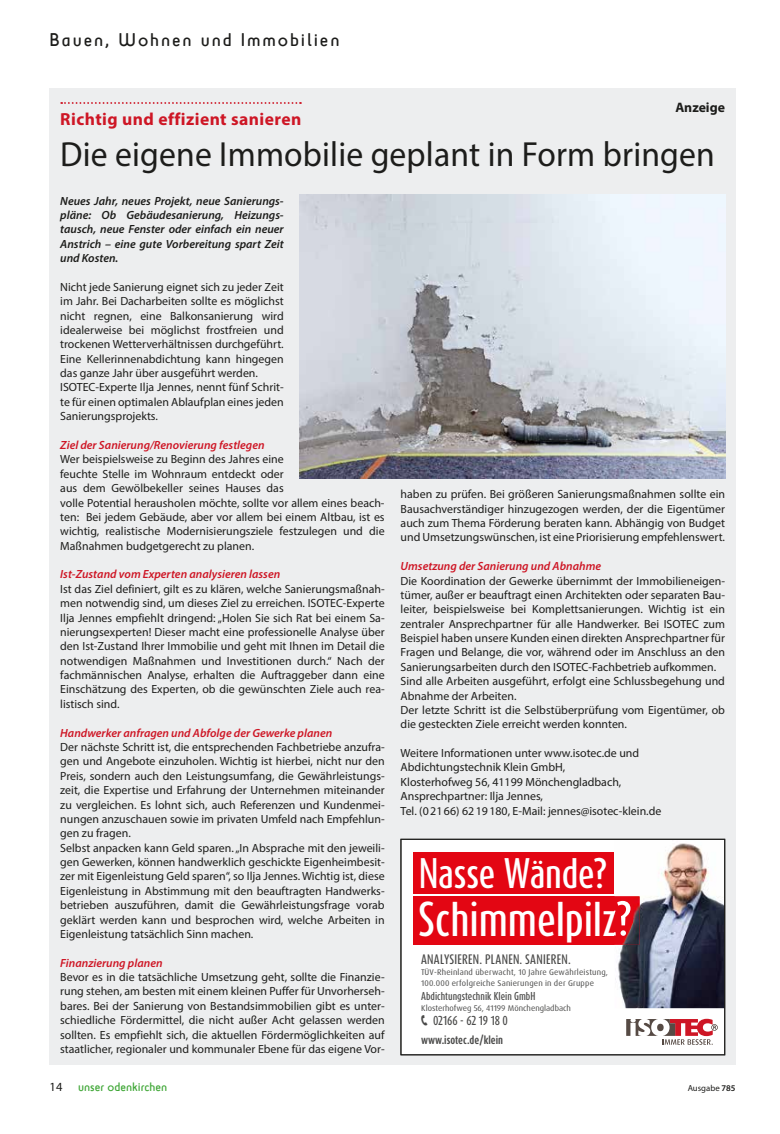
<style>
.page{position:relative;width:780px;height:1134px;background:#fff}
.page>*{position:absolute;margin:0;border:0;box-sizing:border-box;transform-origin:0 0}
.t1{font:500 40.62px "Dax Compact OT";letter-spacing:-.005em;color:#fff}
.t2{font:500 35.62px "Dax Compact OT";letter-spacing:-.005em;color:#fff}
.t3{font:35px "Myriad Pro";letter-spacing:.005em;color:#1d1d1b;scale:.96 1}
.t4{font:18.75px "Sci Fly Sans";letter-spacing:.1em;color:#1d1d1b}
.t5{font:700 17.5px "Myriad Pro";letter-spacing:.025em;color:#ce1625}
.t6{font:700 13.75px "Myriad Pro";color:#1d1d1b}
.t7{font:12.5px "Sci Fly Sans";color:#3ea635}
.t8{font:11.88px/14.4px "Myriad Pro";color:#1d1d1b}
.t9{font:italic 600 11.88px "Myriad Pro";color:#ce1625}
.t10{font:italic 600 11.88px/14.4px "Myriad Pro";color:#1d1d1b;text-align:justify}
.t11{font:500 11.38px "Dax Compact OT";letter-spacing:.02em;color:#4a4a49}
.t12{font:500 10.75px "Dax Compact OT";color:#4a4a49}
.t13{font:700 10.12px "Dax Compact OT";color:#4a4a49}
.t14{font:500 9.5px "Dax Compact OT";color:#4a4a49}
.t15{font:8.75px "Myriad Pro";color:#1d1d1b}
.t16{font:8.25px/10.8px "Dax OT";letter-spacing:.02em;color:#4a4a49}
.t17{font:8.25px "Dax OT";color:#4a4a49}
.s1{font-family:"Myriad Pro";color:#1d1d1b}
.s2{font-weight:600}
</style>
<div class="page">
<div style="left:50px;top:89px;width:685px;height:976px;background:#edeeef"></div>
<svg style="left:61px;top:102px;width:240px;height:2px"></svg>
<svg style="left:402px;top:841px;width:321px;height:212px;background:#f49ea3"></svg>
<img style="left:614px;top:841px;width:109px;height:167px">
<img style="left:614px;top:896px;width:25px;height:49px">
<img style="left:614px;top:901px;width:18px;height:41px">
<svg style="left:626px;top:1019px;width:91px;height:26px;background:#d1a9ab"></svg>
<div style="left:400px;top:839px;width:325px;height:216px;border:1px solid #1d1d1b"></div>
<img style="left:300px;top:195px;width:425px;height:283px">
<h3 class="t4" style="left:50px;top:29px;width:291px">Bauen, Wohnen und Immobilien</h3>
<p class="t6" style="left:675px;top:99px;width:51px">Anzeige</p>
<h3 class="t5" style="left:60px;top:108px;width:242px">Richtig und effizient sanieren</h3>
<h3 class="t3" style="left:60px;top:133px;width:683px">Die eigene Immobilie geplant in Form bringen</h3>
<p class="t10" style="left:60px;top:193px;width:225px">Neues Jahr, neues Projekt, neue Sanierungs&shy;pläne: Ob Gebäudesanierung, Heizungs&shy;tausch, neue Fenster oder einfach ein neuer Anstrich – eine gute Vorbereitung spart Zeit und Kosten.</p>
<p class="t8" style="left:60px;top:279px;width:225px">Nicht jede Sanierung eignet sich zu jeder Zeit im Jahr. Bei Dacharbeiten sollte es möglichst nicht regnen, eine Balkonsanierung wird idealerweise bei möglichst frostfreien und trockenen Wetterverhältnissen durchgeführt.<br>Eine Kellerinnenabdichtung kann hingegen das ganze Jahr über ausgeführt werden.<br>ISOTEC-Experte Ilja Jennes, nennt fünf Schrit&shy;te für einen optimalen Ablaufplan eines jeden Sanierungsprojekts.</p>
<p class="t9" style="left:60px;top:437px;width:206px">Ziel der Sanierung/Renovierung festlegen</p>
<p class="t8" style="left:60px;top:452px;width:326px">Wer beispielsweise zu Beginn des Jahres eine<br>feuchte Stelle im Wohnraum entdeckt oder<br>aus dem Gewölbekeller seines Hauses das<br>volle Potential herausholen möchte, sollte vor allem eines beach&shy;ten: Bei jedem Gebäude, aber vor allem bei einem Altbau, ist es wichtig, realistische Modernisierungsziele festzulegen und die Maßnahmen budgetgerecht zu planen.</p>
<p class="t9" style="left:60px;top:567px;width:221px">Ist-Zustand vom Experten analysieren lassen</p>
<p class="t8" style="left:60px;top:581px;width:326px;text-align:justify">Ist das Ziel definiert, gilt es zu klären, welche Sanierungsmaßnah&shy;men notwendig sind, um dieses Ziel zu erreichen. ISOTEC-Experte Ilja Jennes empfiehlt dringend: „Holen Sie sich Rat bei einem Sa&shy;nierungsexperten! Dieser macht eine professionelle Analyse über den Ist-Zustand Ihrer Immobilie und geht mit Ihnen im Detail die notwendigen Maßnahmen und Investitionen durch.“ Nach der fachmännischen Analyse, erhalten die Auftraggeber dann eine Einschätzung des Experten, ob die gewünschten Ziele auch rea&shy;listisch sind.</p>
<p class="t9" style="left:60px;top:725px;width:273px">Handwerker anfragen und Abfolge der Gewerke planen</p>
<p class="t8" style="left:60px;top:740px;width:326px">Der nächste Schritt ist, die entsprechenden Fachbetriebe anzufra&shy;gen und Angebote einzuholen. Wichtig ist hierbei, nicht nur den Preis, sondern auch den Leistungsumfang, die Gewährleistungs&shy;zeit, die Expertise und Erfahrung der Unternehmen miteinander zu vergleichen. Es lohnt sich, auch Referenzen und Kundenmei&shy;nungen anzuschauen sowie im privaten Umfeld nach Empfehlun&shy;gen zu fragen.<br>Selbst anpacken kann Geld sparen. „In Absprache mit den jeweili&shy;gen Gewerken, können handwerklich geschickte Eigenheimbesit&shy;zer mit Eigenleistung Geld sparen“, so Ilja Jennes. Wichtig ist, diese Eigenleistung in Abstimmung mit den beauftragten Handwerks&shy;betrieben auszuführen, damit die Gewährleistungsfrage vorab geklärt werden kann und besprochen wird, welche Arbeiten in Eigenleistung tatsächlich Sinn machen.</p>
<p class="t9" style="left:60px;top:955px;width:104px">Finanzierung planen</p>
<p class="t8" style="left:60px;top:970px;width:326px;text-align:justify">Bevor es in die tatsächliche Umsetzung geht, sollte die Finanzie&shy;rung stehen, am besten mit einem kleinen Puffer für Unvorherseh&shy;bares. Bei der Sanierung von Bestandsimmobilien gibt es unter&shy;schiedliche Fördermittel, die nicht außer Acht gelassen werden sollten. Es empfiehlt sich, die aktuellen Fördermöglichkeiten auf staatlicher, regionaler und kommunaler Ebene für das eigene Vor-</p>
<p class="t8" style="left:400px;top:487px;width:326px;text-align:justify">haben zu prüfen. Bei größeren Sanierungsmaßnahmen sollte ein Bausachverständiger hinzugezogen werden, der die Eigentümer auch zum Thema Förderung beraten kann. Abhängig von Budget und Umsetzungswünschen, ist eine Priorisierung empfehlenswert.</p>
<p class="t9" style="left:400px;top:559px;width:202px">Umsetzung der Sanierung und Abnahme</p>
<p class="t8" style="left:400px;top:573px;width:326px">Die Koordination der Gewerke übernimmt der Immobilieneigen&shy;tümer, außer er beauftragt einen Architekten oder separaten Bau&shy;leiter, beispielsweise bei Komplettsanierungen. Wichtig ist ein zentraler Ansprechpartner für alle Handwerker. Bei ISOTEC zum Beispiel haben unsere Kunden einen direkten Ansprechpartner für Fragen und Belange, die vor, während oder im Anschluss an den Sanierungsarbeiten durch den ISOTEC-Fachbetrieb aufkommen.<br>Sind alle Arbeiten ausgeführt, erfolgt eine Schlussbegehung und Abnahme der Arbeiten.<br>Der letzte Schritt ist die Selbstüberprüfung vom Eigentümer, ob die gesteckten Ziele erreicht werden konnten.</p>
<p class="t8" style="left:400px;top:746px;width:262px">Weitere Informationen unter www.isotec.de und Abdichtungstechnik Klein GmbH,<br>Klosterhofweg 56, 41199 Mönchengladbach, Ansprechpartner: Ilja Jennes,<br>Tel. (02166) 6219180, E-Mail: jennes@isotec-klein.de</p>
<h2 class="t2" style="left:419px;top:850px;width:190px">Nasse Wände?</h2>
<h1 class="t1" style="left:418px;top:892px;width:215px">Schimmelpilz?</h1>
<p class="t11" style="left:421px;top:952px;width:151px">ANALYSIEREN. PLANEN. SANIEREN.</p>
<p class="t16" style="left:421px;top:966px;width:188px">TÜV-Rheinland überwacht, 10 Jahre Gewährleistung,<br>100.000 erfolgreiche Sanierungen in der Gruppe</p>
<p class="t14" style="left:421px;top:990px;width:116px">Abdichtungstechnik Klein GmbH</p>
<p class="t17" style="left:421px;top:1002px;width:151px">Klosterhofweg 56, 41199 Mönchengladbach</p>
<p class="t12" style="left:421px;top:1013px;width:88px">▼ 02166 - 62 19 18 0</p>
<p class="t13" style="left:421px;top:1033px;width:83px">www.isotec.de/klein</p>
<p class="t7" style="left:50px;top:1080px;width:119px"><span class="s1">14</span> unser odenkirchen</p>
<p class="t15" style="left:687px;top:1083px;width:49px">Ausgabe <span class="s2">785</span></p>
</div>
